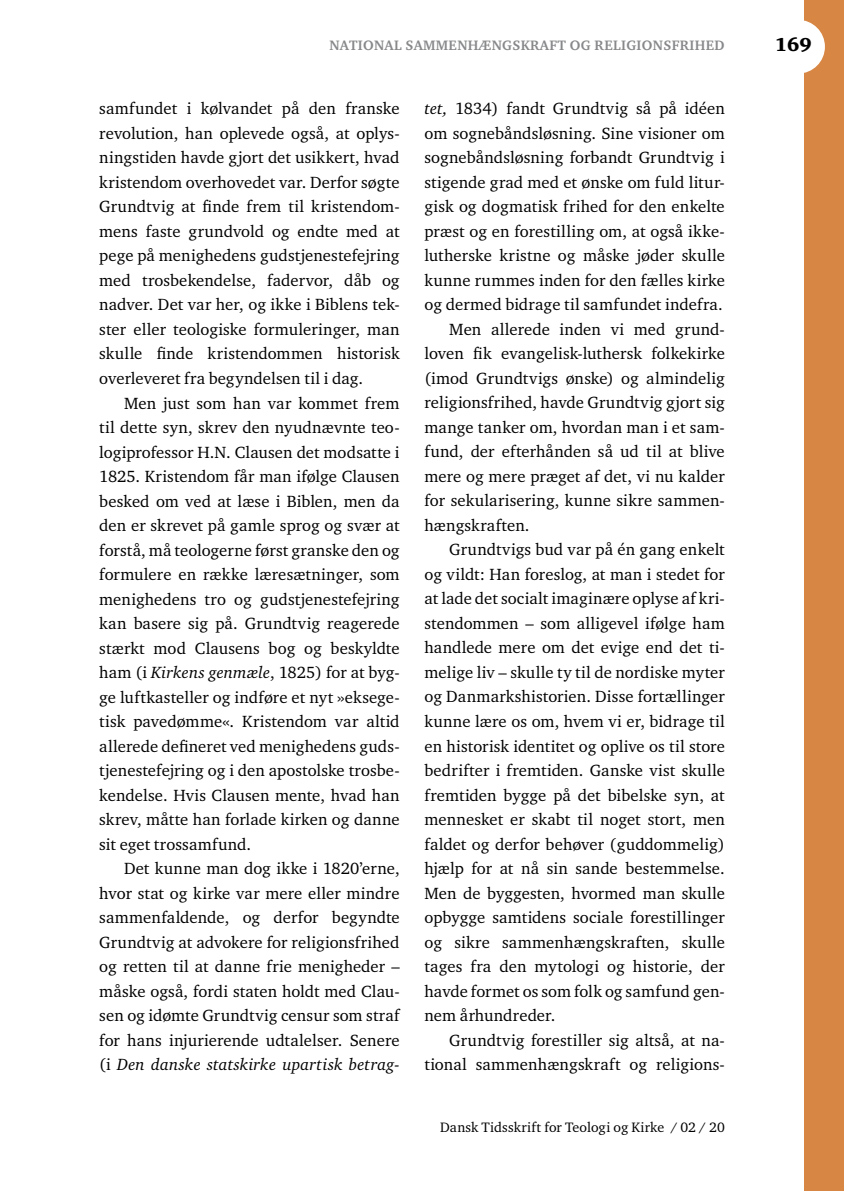
<style>
.page{position:relative;width:844px;height:1191px;background:#fff}
.page>*{position:absolute;margin:0;border:0;box-sizing:border-box;transform-origin:0 0}
.t1{font:900 19.25px "Charter ITC Std";color:#000}
.t2{font:16.62px/24.5px "Charter ITC Std";letter-spacing:.005em;color:#000;text-align:justify}
.t3{font:700 14px "Charter ITC Std";letter-spacing:.025em;color:#87888a}
.t4{font:14px "Charter ITC Std";letter-spacing:.01em;color:#000}
.s1{font-style:italic}
</style>
<div class="page">
<div style="left:804px;top:0;width:39px;height:1191px;background:#d78643"></div>
<div style="left:771px;top:20px;width:53px;height:54px;background:#fff;border-radius:50%"></div>
<p class="t3" style="left:329px;top:37px;width:396px">NATIONAL SAMMENHÆNGSKRAFT OG RELIGIONSFRIHED</p>
<p class="t2" style="left:99px;top:96px;width:302px">samfundet i kølvandet på den franske revolution, han oplevede også, at oplys&shy;ningstiden havde gjort det usikkert, hvad kristendom overhovedet var. Derfor søgte Grundtvig at finde frem til kristendom&shy;mens faste grundvold og endte med at pege på menighedens gudstjenestefejring med trosbekendelse, fadervor, dåb og nadver. Det var her, og ikke i Biblens tek&shy;ster eller teologiske formuleringer, man skulle finde kristendommen historisk overleveret fra begyndelsen til i dag.</p>
<p class="t2" style="left:99px;top:390px;width:302px;text-indent:25px">Men just som han var kommet frem til dette syn, skrev den nyudnævnte teo&shy;logiprofessor H.N. Clausen det modsatte i 1825. Kristendom får man ifølge Clausen besked om ved at læse i Biblen, men da den er skrevet på gamle sprog og svær at forstå, må teologerne først granske den og formulere en række læresætninger, som menighedens tro og gudstjenestefejring kan basere sig på. Grundtvig reagerede stærkt mod Clausens bog og beskyldte ham (i <span class="s1">Kirkens genmæle</span>, 1825) for at byg&shy;ge luftkasteller og indføre et nyt »eksege&shy;tisk pavedømme«. Kristendom var altid allerede defineret ved menighedens guds&shy;tjenestefejring og i den apostolske trosbe&shy;kendelse. Hvis Clausen mente, hvad han skrev, måtte han forlade kirken og danne sit eget trossamfund.</p>
<p class="t2" style="left:99px;top:856px;width:302px;text-indent:25px">Det kunne man dog ikke i 1820’erne, hvor stat og kirke var mere eller mindre sammenfaldende, og derfor begyndte Grundtvig at advokere for religionsfrihed og retten til at danne frie menigheder – måske også, fordi staten holdt med Clau&shy;sen og idømte Grundtvig censur som straf for hans injurierende udtalelser. Senere (i <span class="s1">Den danske statskirke upartisk betrag-</span></p>
<p class="t2" style="left:424px;top:96px;width:302px"><span class="s1">tet,</span> 1834) fandt Grundtvig så på idéen</p>
<p class="t2" style="left:424px;top:120px;width:302px">om sognebåndsløsning. Sine visioner om</p>
<p class="t2" style="left:424px;top:145px;width:302px">sognebåndsløsning forbandt Grundtvig i</p>
<p class="t2" style="left:424px;top:169px;width:302px">stigende grad med et ønske om fuld litur-</p>
<p class="t2" style="left:424px;top:194px;width:302px">gisk og dogmatisk frihed for den enkelte</p>
<p class="t2" style="left:424px;top:218px;width:302px">præst og en forestilling om, at også ikke-</p>
<p class="t2" style="left:424px;top:243px;width:302px">lutherske kristne og måske jøder skulle</p>
<p class="t2" style="left:424px;top:267px;width:302px">kunne rummes inden for den fælles kirke</p>
<p class="t2" style="left:424px;top:292px;width:299px">og dermed bidrage til samfundet indefra.</p>
<p class="t2" style="left:449px;top:316px;width:277px">Men allerede inden vi med grund-</p>
<p class="t2" style="left:424px;top:341px;width:302px">loven fik evangelisk-luthersk folkekirke</p>
<p class="t2" style="left:424px;top:365px;width:302px">(imod Grundtvigs ønske) og almindelig</p>
<p class="t2" style="left:424px;top:390px;width:302px">religionsfrihed, havde Grundtvig gjort sig</p>
<p class="t2" style="left:424px;top:414px;width:302px">mange tanker om, hvordan man i et sam-</p>
<p class="t2" style="left:424px;top:439px;width:302px">fund, der efterhånden så ud til at blive</p>
<p class="t2" style="left:424px;top:463px;width:302px">mere og mere præget af det, vi nu kalder</p>
<p class="t2" style="left:424px;top:488px;width:302px">for sekularisering, kunne sikre sammen-</p>
<p class="t2" style="left:424px;top:512px;width:107px">hængskraften.</p>
<p class="t2" style="left:449px;top:537px;width:277px">Grundtvigs bud var på én gang enkelt</p>
<p class="t2" style="left:424px;top:561px;width:302px">og vildt: Han foreslog, at man i stedet for</p>
<p class="t2" style="left:424px;top:586px;width:302px">at lade det socialt imaginære oplyse af kri-</p>
<p class="t2" style="left:424px;top:611px;width:302px">stendommen – som alligevel ifølge ham</p>
<p class="t2" style="left:424px;top:635px;width:302px">handlede mere om det evige end det ti-</p>
<p class="t2" style="left:424px;top:660px;width:302px">melige liv – skulle ty til de nordiske myter</p>
<p class="t2" style="left:424px;top:684px;width:302px">og Danmarkshistorien. Disse fortællinger</p>
<p class="t2" style="left:424px;top:709px;width:302px">kunne lære os om, hvem vi er, bidrage til</p>
<p class="t2" style="left:424px;top:733px;width:302px">en historisk identitet og oplive os til store</p>
<p class="t2" style="left:424px;top:758px;width:302px">bedrifter i fremtiden. Ganske vist skulle</p>
<p class="t2" style="left:424px;top:782px;width:302px">fremtiden bygge på det bibelske syn, at</p>
<p class="t2" style="left:424px;top:807px;width:302px">mennesket er skabt til noget stort, men</p>
<p class="t2" style="left:424px;top:831px;width:302px">faldet og derfor behøver (guddommelig)</p>
<p class="t2" style="left:424px;top:856px;width:302px">hjælp for at nå sin sande bestemmelse.</p>
<p class="t2" style="left:424px;top:880px;width:302px">Men de byggesten, hvormed man skulle</p>
<p class="t2" style="left:424px;top:905px;width:302px">opbygge samtidens sociale forestillinger</p>
<p class="t2" style="left:424px;top:929px;width:302px">og sikre sammenhængskraften, skulle</p>
<p class="t2" style="left:424px;top:954px;width:302px">tages fra den mytologi og historie, der</p>
<p class="t2" style="left:424px;top:978px;width:302px">havde formet os som folk og samfund gen-</p>
<p class="t2" style="left:424px;top:1003px;width:132px">nem århundreder.</p>
<p class="t2" style="left:449px;top:1027px;width:277px">Grundtvig forestiller sig altså, at na-</p>
<p class="t2" style="left:424px;top:1052px;width:302px">tional sammenhængskraft og religions-</p>
<p class="t4" style="left:440px;top:1118px;width:286px">Dansk Tidsskrift for Teologi og Kirke / 02 / 20</p>
<p class="t1" style="left:774px;top:33px;width:38px">169</p>
</div>
